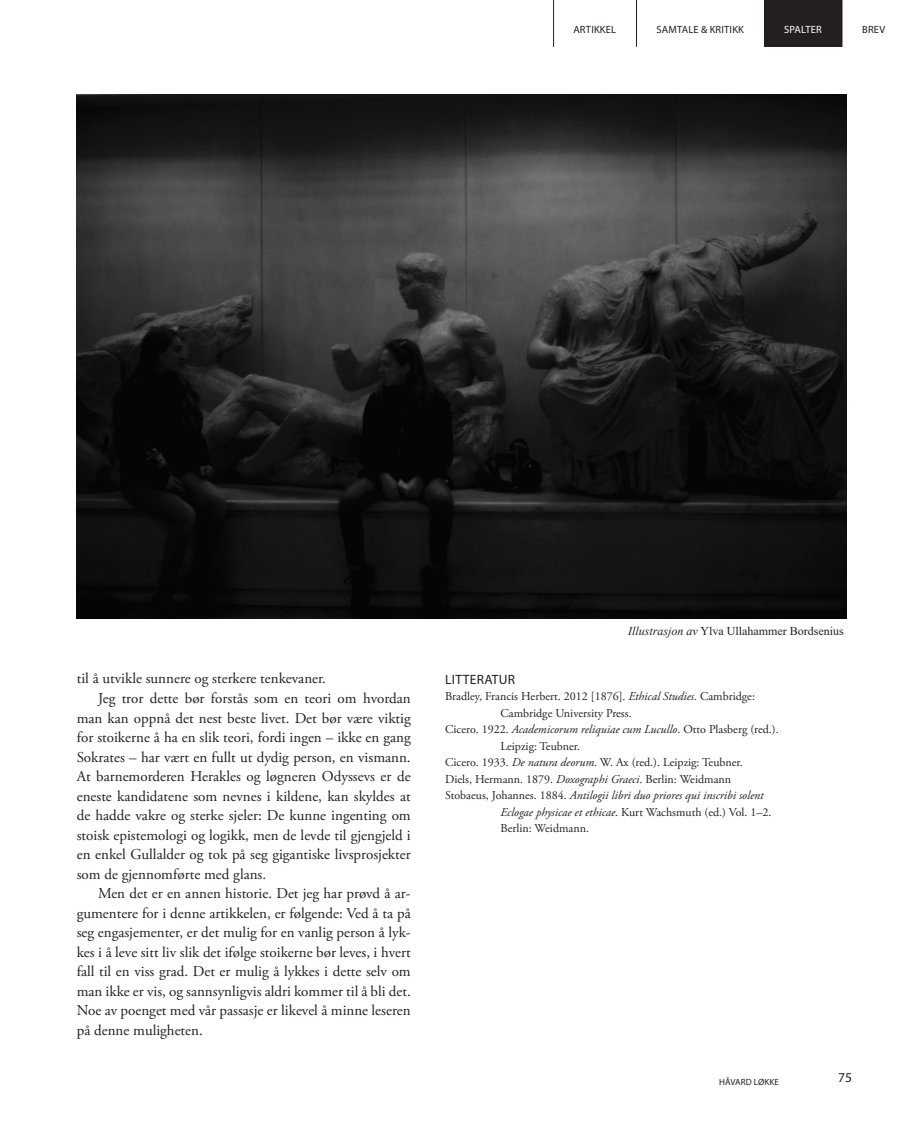
<style>
.page{position:relative;width:919px;height:1132px;background:#fff}
.page>*{position:absolute;margin:0;border:0;box-sizing:border-box;transform-origin:0 0}
.Brødtekst{font:15px/19.5px "Adobe Garamond Pro";color:#231f20;text-align:justify}
.Noter_litt_overskrif{font:13.5px "Myriad Pro";letter-spacing:.02em;color:#231f20}
.Litt__liste{font:12px/16.5px "Adobe Garamond Pro";color:#231f20}
.Listeavsnitt{font:12px "Times New Roman";color:#231f20}
.Noter_litt_overskrif-2{font:10.5px "Myriad Pro";letter-spacing:.02em;color:#231f20}
.Noter_litt_overskrif-3{font:10.5px "Myriad Pro";letter-spacing:.02em;color:#fff}
.Bunntekst_venstre{font:9px "Myriad Pro";letter-spacing:.02em;color:#231f20}
.s1{font-style:italic}
</style>
<div class="page">
<div style="left:764px;top:0;width:77px;height:47px;background:#231f20"></div>
<hr style="left:636px;top:0;width:1px;height:47px;background:#231f20">
<hr style="left:841px;top:0;width:1px;height:47px;background:#231f20">
<hr style="left:553px;top:0;width:1px;height:47px;background:#231f20">
<img style="left:77px;top:95px;width:769px;height:523px">
<p class="Noter_litt_overskrif-2" style="left:573px;top:23px;width:44px">ARTIKKEL</p>
<p class="Noter_litt_overskrif-2" style="left:656px;top:23px;width:89px">SAMTALE &amp; KRITIKK</p>
<p class="Noter_litt_overskrif-3" style="left:784px;top:23px;width:39px">SPALTER</p>
<p class="Noter_litt_overskrif-2" style="left:862px;top:23px;width:25px">BREV</p>
<p class="Brødtekst" style="left:77px;top:669px;width:251px">til å utvikle sunnere og sterkere tenkevaner.</p>
<p class="Brødtekst" style="left:77px;top:688px;width:335px;text-indent:21px">Jeg tror dette bør forstås som en teori om hvordan man kan oppnå det nest beste livet. Det bør være viktig for stoikerne å ha en slik teori, fordi ingen – ikke en gang Sokrates – har vært en fullt ut dydig person, en vismann.<br>At barnemorderen Herakles og løgneren Odyssevs er de eneste kandidatene som nevnes i kildene, kan skyldes at de hadde vakre og sterke sjeler: De kunne ingenting om stoisk epistemologi og logikk, men de levde til gjengjeld i en enkel Gullalder og tok på seg gigantiske livsprosjekter som de gjennomførte med glans.</p>
<p class="Brødtekst" style="left:77px;top:883px;width:335px;text-indent:21px">Men det er en annen historie. Det jeg har prøvd å ar&shy;gumentere for i denne artikkelen, er følgende: Ved å ta på seg engasjementer, er det mulig for en vanlig person å lyk&shy;kes i å leve sitt liv slik det ifølge stoikerne bør leves, i hvert fall til en viss grad. Det er mulig å lykkes i dette selv om man ikke er vis, og sannsynligvis aldri kommer til å bli det.<br>Noe av poenget med vår passasje er likevel å minne leseren på denne muligheten.</p>
<p class="Listeavsnitt" style="left:628px;top:622px;width:217px"><span class="s1">Illustrasjon av</span> Ylva Ullahammer Bordsenius</p>
<p class="Noter_litt_overskrif" style="left:445px;top:670px;width:71px">LITTERATUR</p>
<p class="Litt__liste" style="left:500px;top:688px;width:256px;text-indent:-55px">Bradley, Francis Herbert. 2012 [1876]. <span class="s1">Ethical Studies.</span> Cambridge:<br>Cambridge University Press.</p>
<p class="Litt__liste" style="left:500px;top:721px;width:280px;text-indent:-55px">Cicero. 1922. <span class="s1">Academicorum reliquiae cum Lucullo</span>. Otto Plasberg (red.).<br>Leipzig: Teubner.</p>
<p class="Litt__liste" style="left:445px;top:754px;width:299px">Cicero. 1933. <span class="s1">De natura deorum</span>. W. Ax (red.). Leipzig: Teubner.</p>
<p class="Litt__liste" style="left:445px;top:771px;width:287px">Diels, Hermann. 1879. <span class="s1">Doxographi Graeci</span>. Berlin: Weidmann</p>
<p class="Litt__liste" style="left:500px;top:787px;width:272px;text-indent:-55px">Stobaeus, Johannes. 1884. <span class="s1">Antilogii libri duo priores qui inscribi solent<br>Eclogae physicae et ethicae</span>. Kurt Wachsmuth (ed.) Vol. 1–2.<br>Berlin: Weidmann.</p>
<p class="Bunntekst_venstre" style="left:719px;top:1075px;width:61px">HÅVARD LØKKE</p>
<p class="Noter_litt_overskrif" style="left:838px;top:1068px;width:15px">75</p>
</div>
